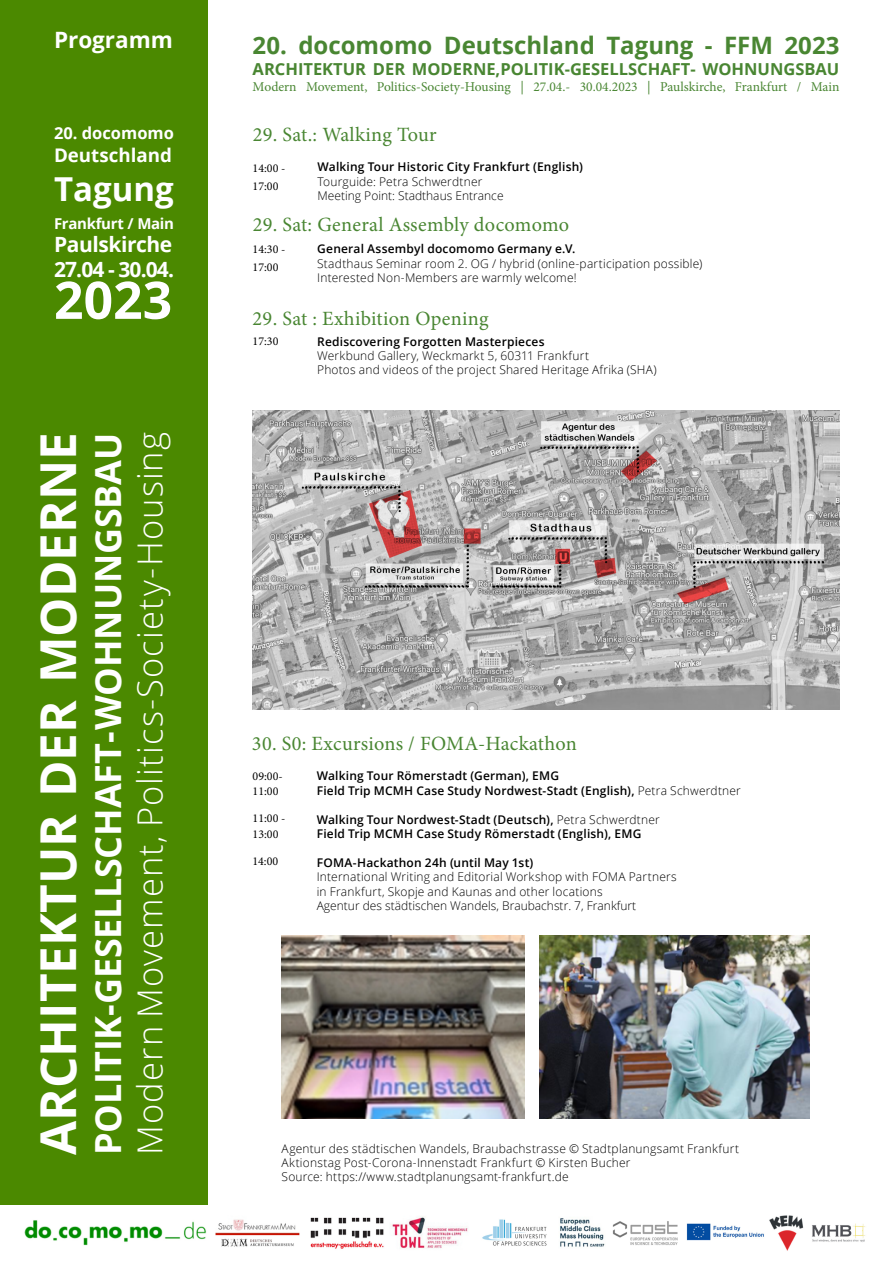
<style>
.page{position:relative;width:893px;height:1263px;background:#fff}
.page>*{position:absolute;margin:0;border:0;box-sizing:border-box;transform-origin:0 0}
.t1{font:700 51.75px "Open Sans";color:#fff}
.t2{font:700 49.5px "Open Sans";color:#fff}
.t3{font:700 36px "Open Sans";letter-spacing:-.005em;color:#fff}
.t4{font:300 34.5px "Open Sans";letter-spacing:.03em;color:#fff}
.t5{font:700 33px "Open Sans";color:#fff}
.t6{font:700 24px "Open Sans";color:#498632}
.t7{font:700 22.5px "Open Sans";color:#fff}
.t8{font:700 21px/25.2px "Open Sans";letter-spacing:-.02em;color:#fff}
.t9{font:20.25px "Minion Pro";letter-spacing:.015em;color:#498632}
.t10{font:700 18.75px "Open Sans";color:#fff}
.t11{font:700 16.5px "Open Sans";color:#498632}
.t12{font:700 16.5px "Open Sans";color:#fff}
.t13{font:700 15px "Open Sans";letter-spacing:-.02em;color:#fff}
.t14{font:13.5px "Minion Pro";color:#498632}
.t15{font:300 12px/14.4px "Open Sans";letter-spacing:.015em;color:#000}
.t16{font:600 12px/14.4px "Open Sans";letter-spacing:.015em;color:#000}
.t17{font:12px/15.3px "Minion Pro";color:#000}
.s1{font-weight:300}
</style>
<div class="page">
<div style="left:0;top:0;width:208px;height:1204px;background:#4b8900"></div>
<img style="left:24px;top:1220px;width:182px;height:26px">
<img style="left:215px;top:1219px;width:85px;height:28px">
<img style="left:310px;top:1217px;width:74px;height:32px">
<img style="left:392px;top:1216px;width:76px;height:33px">
<img style="left:482px;top:1219px;width:65px;height:27px">
<img style="left:686px;top:1223px;width:78px;height:18px">
<img style="left:560px;top:1218px;width:45px;height:29px">
<img style="left:769px;top:1215px;width:35px;height:36px">
<img style="left:812px;top:1223px;width:54px;height:19px">
<img style="left:612px;top:1221px;width:66px;height:24px">
<img style="left:253px;top:411px;width:587px;height:298px">
<img style="left:281px;top:935px;width:243px;height:183px">
<img style="left:539px;top:935px;width:270px;height:183px">
<h3 class="t7" style="left:54px;top:24px;width:120px">Programm</h3>
<h3 class="t12" style="left:54px;top:121px;width:122px">20. docomomo</h3>
<h3 class="t10" style="left:54px;top:142px;width:119px">Deutschland</h3>
<h3 class="t5" style="left:54px;top:166px;width:121px">Tagung</h3>
<p class="t13" style="left:54px;top:213px;width:122px">Frankfurt / Main</p>
<h3 class="t8" style="left:54px;top:231px;width:122px">Paulskirche<br>27.04 - 30.04.</h3>
<h1 class="t1" style="left:54px;top:264px;width:120px">2023</h1>
<h2 class="t2" style="left:23px;top:1155px;width:724px;rotate:-90deg">ARCHITEKTUR DER MODERNE</h2>
<h3 class="t3" style="left:83px;top:1155px;width:724px;rotate:-90deg">POLITIK-GESELLSCHAFT- WOHNUNGSBAU</h3>
<h3 class="t4" style="left:126px;top:1155px;width:724px;rotate:-90deg">Modern Movement, Politics-Society-Housing</h3>
<h3 class="t6" style="left:253px;top:29px;width:588px">20. docomomo Deutschland Tagung - FFM 2023</h3>
<h3 class="t11" style="left:253px;top:57px;width:588px">ARCHITEKTUR DER MODERNE,POLITIK-GESELLSCHAFT- WOHNUNGSBAU</h3>
<p class="t14" style="left:253px;top:78px;width:588px">Modern Movement, Politics-Society-Housing | 27.04.- 30.04.2023 | Paulskirche, Frankfurt / Main</p>
<h3 class="t9" style="left:253px;top:121px;width:186px">29. Sat.: Walking Tour</h3>
<p class="t16" style="left:318px;top:160px;width:267px">Walking Tour Historic City Frankfurt (English)</p>
<p class="t15" style="left:318px;top:174px;width:188px">Tourguide: Petra Schwerdtner<br>Meeting Point: Stadthaus Entrance</p>
<p class="t17" style="left:253px;top:160px;width:34px">14:00 -</p>
<p class="t17" style="left:253px;top:178px;width:27px">17:00</p>
<h3 class="t9" style="left:253px;top:211px;width:318px">29. Sat: General Assembly docomomo</h3>
<p class="t16" style="left:317px;top:241px;width:260px">General Assembyl docomomo Germany e.V.</p>
<p class="t15" style="left:317px;top:256px;width:387px">Stadthaus Seminar room 2. OG / hybrid (online-participation possible)<br>Interested Non-Members are warmly welcome!</p>
<h3 class="t9" style="left:253px;top:305px;width:237px">29. Sat : Exhibition Opening</h3>
<p class="t16" style="left:317px;top:334px;width:229px">Rediscovering Forgotten Masterpieces</p>
<p class="t15" style="left:317px;top:348px;width:341px">Werkbund Gallery, Weckmarkt 5, 60311 Frankfurt<br>Photos and videos of the project Shared Heritage Afrika (SHA)</p>
<p class="t17" style="left:253px;top:240px;width:34px;line-height:18px">14:30 -<br>17:00</p>
<p class="t17" style="left:253px;top:334px;width:27px">17:30</p>
<h3 class="t9" style="left:252px;top:730px;width:326px">30. S0: Excursions / FOMA-Hackathon</h3>
<p class="t17" style="left:253px;top:768px;width:32px">09:00-<br>11:00</p>
<p class="t17" style="left:253px;top:811px;width:34px">11:00 -<br>13:00</p>
<p class="t17" style="left:252px;top:853px;width:27px">14:00</p>
<p class="t16" style="left:317px;top:769px;width:426px">Walking Tour Römerstadt (German), EMG<br>Field Trip MCMH Case Study Nordwest-Stadt (English), <span class="s1">Petra Schwerdtner</span></p>
<p class="t16" style="left:317px;top:812px;width:345px">Walking Tour Nordwest-Stadt (Deutsch), <span class="s1">Petra Schwerdtner<br></span>Field Trip MCMH Case Study Römerstadt (English), EMG</p>
<p class="t16" style="left:317px;top:855px;width:218px">FOMA-Hackathon 24h (until May 1st)</p>
<p class="t15" style="left:317px;top:869px;width:361px">International Writing and Editorial Workshop with FOMA Partners in Frankfurt, Skopje and Kaunas and other locations<br>Agentur des städtischen Wandels, Braubachstr. 7, Frankfurt</p>
<p class="t15" style="left:282px;top:1140px;width:459px">Agentur des städtischen Wandels, Braubachstrasse © Stadtplanungsamt Frankfurt<br>Aktionstag Post-Corona-Innenstadt Frankfurt © Kirsten Bucher<br>Source: https://www.stadtplanungsamt-frankfurt.de</p>
</div>
